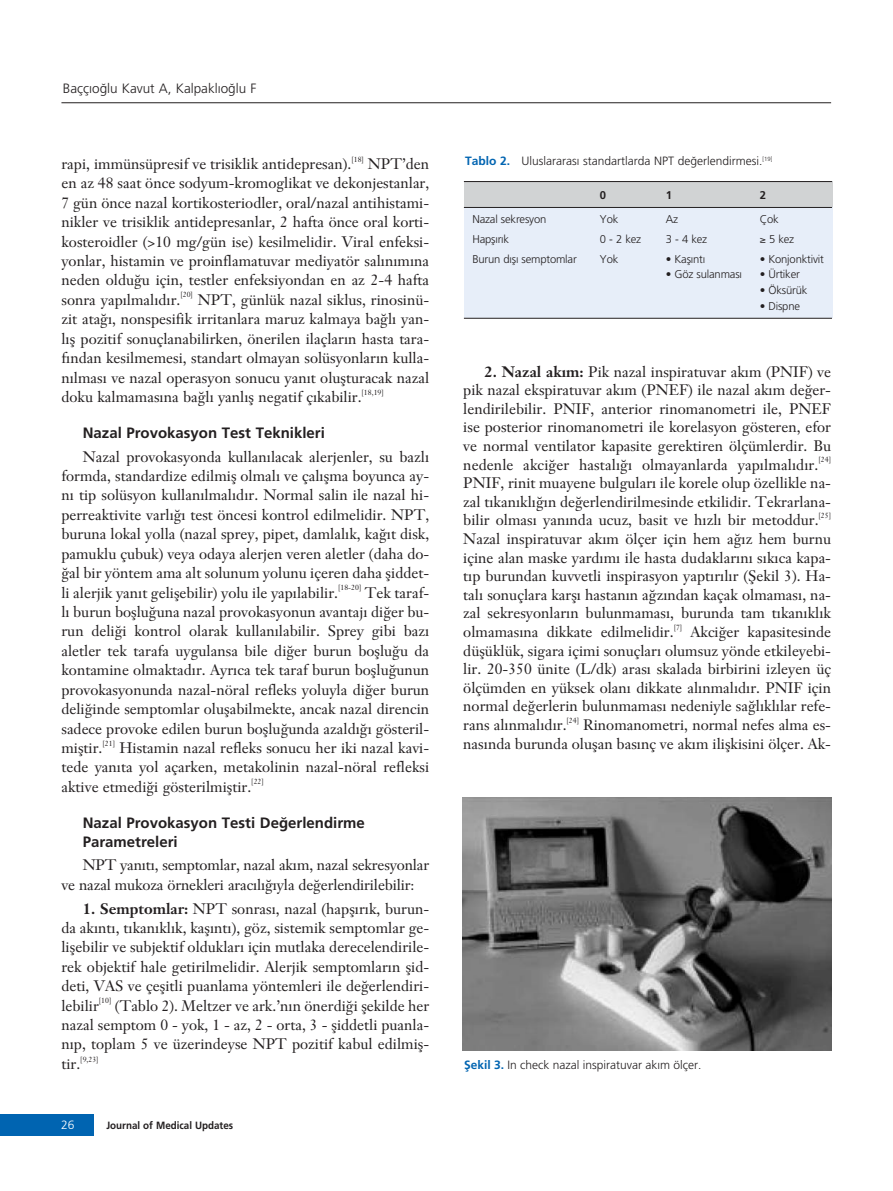
<style>
.page{position:relative;width:893px;height:1191px;background:#fff}
.page>*{position:absolute;margin:0;border:0;box-sizing:border-box;transform-origin:0 0}
.t1{font:15px/19.4px "Janson Text";color:#231f20;text-align:justify}
.t2{font:700 15px/18.9px "Frutiger";color:#231f20}
.t3{font:300 13.5px "Frutiger";color:#231f20}
.t4{font:300 12px "Frutiger";color:#231f20}
.t5{font:300 12px "Frutiger";color:#fff}
.t6{font:300 11.25px "Frutiger";letter-spacing:-.015em;color:#231f20}
.t7{font:700 11.25px "Frutiger";color:#231f20}
.t8{font:700 10.5px "Frutiger";color:#231f20;scale:.94 1}
.t9{font:7.5px "Janson Text";color:#231f20}
.s1{font-weight:700}
.s2{font-weight:700;color:#0064b1}
</style>
<div class="page">
<div style="left:0;top:1114px;width:93px;height:21px;background:#0064b1"></div>
<hr style="left:61px;top:102px;width:770px;height:1px;background:#231f20">
<img style="left:463px;top:797px;width:368px;height:253px">
<div style="left:464px;top:182px;width:368px;height:26px;background:#d1d3d4"></div>
<div style="left:464px;top:207px;width:368px;height:111px;background:#e7eef9"></div>
<hr style="left:464px;top:181px;width:368px;height:1px;background:#231f20">
<hr style="left:464px;top:207px;width:368px;height:1px;background:#231f20">
<hr style="left:464px;top:318px;width:368px;height:1px;background:#231f20">
<p class="t3" style="left:63px;top:83px;width:195px">Baçç›o¤lu Kavut A, Kalpakl›o¤lu F</p>
<p class="t1" style="left:61px;top:156px;width:291px">rapi, immünsüpresif ve trisiklik antidepresan).</p>
<p class="t9" style="left:351px;top:156px;width:14px">[18]</p>
<p class="t1" style="left:61px;top:156px;width:369px;text-indent:306px">NPT’den en az 48 saat önce sodyum-kromoglikat ve dekonjestanlar, 7 gün önce nazal kortikosteriodler, oral/nazal antihistami&shy;nikler ve trisiklik antidepresanlar, 2 hafta önce oral korti&shy;kosteroidler (&gt;10 mg/gün ise) kesilmelidir. Viral enfeksi&shy;yonlar, histamin ve proinflamatuvar mediyatör sal›n›m›na neden oldu¤u için, testler enfeksiyondan en az 2-4 hafta sonra yap›lmal›d›r.</p>
<p class="t9" style="left:180px;top:292px;width:14px">[20]</p>
<p class="t1" style="left:61px;top:291px;width:369px;text-indent:136px">NPT, günlük nazal siklus, rinosinü&shy;zit ata¤›, nonspesifik irritanlara maruz kalmaya ba¤l› yan&shy;l›fl pozitif sonuçlanabilirken, önerilen ilaçlar›n hasta tara&shy;f›ndan kesilmemesi, standart olmayan solüsyonlar›n kulla&shy;n›lmas› ve nazal operasyon sonucu yan›t oluflturacak nazal doku kalmamas›na ba¤l› yanl›fl negatif ç›kabilir.</p>
<p class="t9" style="left:362px;top:389px;width:24px">[18,19]</p>
<p class="t2" style="left:83px;top:424px;width:244px">Nazal Provokasyon Test Teknikleri</p>
<p class="t1" style="left:61px;top:448px;width:369px;text-indent:21px">Nazal provokasyonda kullan›lacak alerjenler, su bazl› formda, standardize edilmifl olmal› ve çal›flma boyunca ay&shy;n› tip solüsyon kullan›lmal›d›r. Normal salin ile nazal hi&shy;perreaktivite varl›¤› test öncesi kontrol edilmelidir. NPT, buruna lokal yolla (nazal sprey, pipet, damlal›k, ka¤›t disk, pamuklu çubuk) veya odaya alerjen veren aletler (daha do-¤al bir yöntem ama alt solunum yolunu içeren daha fliddet&shy;li alerjik yan›t geliflebilir) yolu ile yap›labilir.</p>
<p class="t9" style="left:338px;top:584px;width:25px">[18-20]</p>
<p class="t1" style="left:61px;top:584px;width:369px;text-indent:303px">Tek taraf&shy;l› burun bofllu¤una nazal provokasyonun avantaj› di¤er bu&shy;run deli¤i kontrol olarak kullan›labilir. Sprey gibi baz› aletler tek tarafa uygulansa bile di¤er burun bofllu¤u da kontamine olmaktad›r. Ayr›ca tek taraf burun bofllu¤unun provokasyonunda nazal-nöral refleks yoluyla di¤er burun deli¤inde semptomlar oluflabilmekte, ancak nazal direncin sadece provoke edilen burun bofllu¤unda azald›¤› gösteril&shy;mifltir.</p>
<p class="t9" style="left:103px;top:740px;width:14px">[21]</p>
<p class="t1" style="left:61px;top:739px;width:369px;text-indent:58px">Histamin nazal refleks sonucu her iki nazal kavi&shy;tede yan›ta yol açarken, metakolinin nazal-nöral refleksi aktive etmedi¤i gösterilmifltir.</p>
<p class="t9" style="left:251px;top:778px;width:14px">[22]</p>
<p class="t2" style="left:83px;top:814px;width:284px">Nazal Provokasyon Testi De¤erlendirme<br>Parametreleri</p>
<p class="t1" style="left:61px;top:857px;width:369px;text-indent:21px">NPT yan›t›, semptomlar, nazal ak›m, nazal sekresyonlar ve nazal mukoza örnekleri arac›l›¤›yla de¤erlendirilebilir:</p>
<p class="t1" style="left:61px;top:900px;width:369px;text-indent:21px"><span class="s1">1. Semptomlar:</span> NPT sonras›, nazal (hapfl›r›k, burun&shy;da ak›nt›, t›kan›kl›k, kafl›nt›), göz, sistemik semptomlar ge&shy;liflebilir ve subjektif olduklar› için mutlaka derecelendirile&shy;rek objektif hale getirilmelidir. Alerjik semptomlar›n flid&shy;deti, VAS ve çeflitli puanlama yöntemleri ile de¤erlendiri&shy;lebilir</p>
<p class="t9" style="left:99px;top:997px;width:14px">[10]</p>
<p class="t1" style="left:61px;top:997px;width:369px;text-indent:53px">(Tablo 2). Meltzer ve ark.’n›n önerdi¤i flekilde her nazal semptom 0 - yok, 1 - az, 2 - orta, 3 - fliddetli puanla&shy;n›p, toplam 5 ve üzerindeyse NPT pozitif kabul edilmifl&shy;tir.</p>
<p class="t9" style="left:80px;top:1055px;width:20px">[9,23]</p>
<p class="t5" style="left:61px;top:1119px;width:15px">26</p>
<p class="t8" style="left:106px;top:1120px;width:136px">Journal of Medical Updates</p>
<p class="t4" style="left:465px;top:156px;width:309px"><span class="s2">Tablo 2.</span> Uluslararas› standartlarda NPT de¤erlendirmesi.<sup>[19]</sup></p>
<p class="t7" style="left:600px;top:190px;width:8px">0</p>
<p class="t7" style="left:666px;top:190px;width:8px">1</p>
<p class="t7" style="left:760px;top:190px;width:8px">2</p>
<p class="t6" style="left:472px;top:214px;width:75px">Nazal sekresyon</p>
<p class="t6" style="left:600px;top:214px;width:20px">Yok</p>
<p class="t6" style="left:666px;top:214px;width:14px">Az</p>
<p class="t6" style="left:760px;top:214px;width:21px">Çok</p>
<p class="t6" style="left:472px;top:234px;width:38px">Hapfl›r›k</p>
<p class="t6" style="left:600px;top:234px;width:43px">0 - 2 kez</p>
<p class="t6" style="left:666px;top:234px;width:43px">3 - 4 kez</p>
<p class="t6" style="left:760px;top:234px;width:36px">≥ 5 kez</p>
<p class="t6" style="left:472px;top:254px;width:106px">Burun d›fl› semptomlar</p>
<p class="t6" style="left:600px;top:254px;width:20px">Yok</p>
<p class="t6" style="left:666px;top:254px;width:41px">• Kafl›nt›</p>
<p class="t6" style="left:760px;top:254px;width:66px">• Konjonktivit</p>
<p class="t6" style="left:666px;top:270px;width:78px">• Göz sulanmas›</p>
<p class="t6" style="left:760px;top:270px;width:42px">• Ürtiker</p>
<p class="t6" style="left:760px;top:285px;width:49px">• Öksürük</p>
<p class="t6" style="left:760px;top:301px;width:42px">• Dispne</p>
<p class="t1" style="left:463px;top:363px;width:369px;line-height:18.6px;text-indent:21px"><span class="s1">2. Nazal ak›m:</span> Pik nazal inspiratuvar ak›m (PNIF) ve pik nazal ekspiratuvar ak›m (PNEF) ile nazal ak›m de¤er&shy;lendirilebilir. PNIF, anterior rinomanometri ile, PNEF ise posterior rinomanometri ile korelasyon gösteren, efor ve normal ventilator kapasite gerektiren ölçümlerdir. Bu nedenle akci¤er hastal›¤› olmayanlarda yap›lmal›d›r.</p>
<p class="t9" style="left:818px;top:456px;width:14px">[24]</p>
<p class="t1" style="left:463px;top:475px;width:369px;line-height:18.6px">PNIF, rinit muayene bulgular› ile korele olup özellikle na&shy;zal t›kan›kl›¤›n de¤erlendirilmesinde etkilidir. Tekrarlana&shy;bilir olmas› yan›nda ucuz, basit ve h›zl› bir metoddur.</p>
<p class="t9" style="left:819px;top:512px;width:14px">[25]</p>
<p class="t1" style="left:463px;top:531px;width:369px;line-height:18.6px">Nazal inspiratuvar ak›m ölçer için hem a¤›z hem burnu içine alan maske yard›m› ile hasta dudaklar›n› s›k›ca kapa&shy;t›p burundan kuvvetli inspirasyon yapt›r›l›r (fiekil 3). Ha&shy;tal› sonuçlara karfl› hastan›n a¤z›ndan kaçak olmamas›, na&shy;zal sekresyonlar›n bulunmamas›, burunda tam t›kan›kl›k olmamas›na dikkate edilmelidir.</p>
<p class="t9" style="left:674px;top:624px;width:10px">[7]</p>
<p class="t1" style="left:463px;top:624px;width:369px;line-height:18.6px;text-indent:227px">Akci¤er kapasitesinde düflüklük, sigara içimi sonuçlar› olumsuz yönde etkileyebi&shy;lir. 20-350 ünite (L/dk) aras› skalada birbirini izleyen üç ölçümden en yüksek olan› dikkate al›nmal›d›r. PNIF için normal de¤erlerin bulunmamas› nedeniyle sa¤l›kl›lar refe&shy;rans al›nmal›d›r.</p>
<p class="t9" style="left:567px;top:717px;width:14px">[24]</p>
<p class="t1" style="left:463px;top:717px;width:369px;line-height:18.6px;text-align:right">Rinomanometri, normal nefes alma es-<br>nas›nda burunda oluflan bas›nç ve ak›m iliflkisini ölçer. Ak-</p>
<p class="t4" style="left:464px;top:1060px;width:239px"><span class="s2">fiekil 3.</span> In check nazal inspiratuvar ak›m ölçer.</p>
</div>
